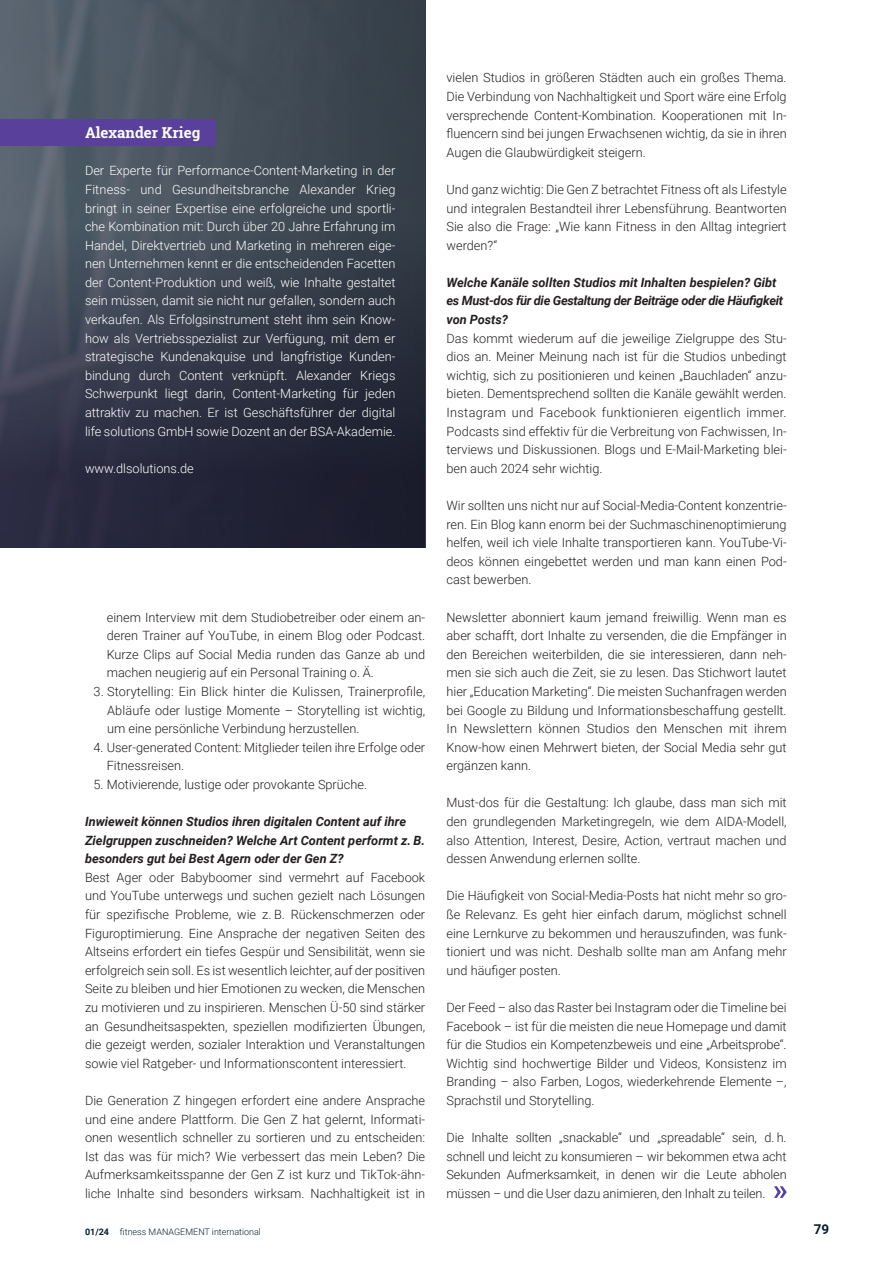
<style>
.page{position:relative;width:893px;height:1263px;background:#fff}
.page>*{position:absolute;margin:0;border:0;box-sizing:border-box;transform-origin:0 0}
.t1{font:700 15px "Roboto Slab";color:#fff}
.t2{font:700 13.5px "Roboto";color:#071e2c}
.t3{font:300 12.75px/18.6px "Roboto";color:#231f20;text-align:justify}
.t4{font:300 12.75px/18.6px "Roboto";color:#fff;text-align:justify}
.t5{font:italic 700 12.75px/18.6px "Roboto";color:#231f20}
.t6{font:300 9px "Roboto";color:#071e2c}
.s1{font-weight:700}
</style>
<div class="page">
<img style="left:0;top:0;width:425px;height:185px">
<div style="left:0;top:120px;width:216px;height:26px;background:#59409a"></div>
<svg style="left:0;top:185px;width:425px;height:362px;background:#333847"></svg>
<svg style="left:774px;top:1186px;width:13px;height:12px"></svg>
<p class="t1" style="left:85px;top:122px;width:117px">Alexander Krieg</p>
<p class="t4" style="left:85px;top:161px;width:312px">Der Experte für Performance-Content-Marketing in der Fitness- und Gesundheitsbranche Alexander Krieg bringt in seiner Expertise eine erfolgreiche und sportli&shy;che Kombination mit: Durch über 20 Jahre Erfahrung im Handel, Direktvertrieb und Marketing in mehreren eige&shy;nen Unternehmen kennt er die entscheidenden Facetten der Content-Produktion und weiß, wie Inhalte gestaltet sein müssen, damit sie nicht nur gefallen, sondern auch verkaufen. Als Erfolgsinstrument steht ihm sein Know&shy;how als Vertriebsspezialist zur Verfügung, mit dem er strategische Kundenakquise und langfristige Kunden&shy;bindung durch Content verknüpft. Alexander Kriegs Schwerpunkt liegt darin, Content-Marketing für jeden attraktiv zu machen. Er ist Geschäftsführer der digital life solutions GmbH sowie Dozent an der BSA-Akademie.</p>
<p class="t4" style="left:85px;top:458px;width:110px">www.dlsolutions.de</p>
<p class="t3" style="left:107px;top:607px;width:320px">einem Interview mit dem Studiobetreiber oder einem an&shy;deren Trainer auf YouTube, in einem Blog oder Podcast.<br>Kurze Clips auf Social Media runden das Ganze ab und machen neugierig auf ein Personal Training o. Ä.</p>
<p class="t3" style="left:107px;top:682px;width:320px;text-indent:-14px">3. Storytelling: Ein Blick hinter die Kulissen, Trainerprofile, Abläufe oder lustige Momente – Storytelling ist wichtig, um eine persönliche Verbindung herzustellen.</p>
<p class="t3" style="left:107px;top:737px;width:320px;text-indent:-13px">4. User-generated Content: Mitglieder teilen ihre Erfolge oder<br>Fitnessreisen.</p>
<p class="t3" style="left:94px;top:774px;width:275px">5. Motivierende, lustige oder provokante Sprüche.</p>
<p class="t5" style="left:85px;top:812px;width:342px">Inwieweit können Studios ihren digitalen Content auf ihre<br>Zielgruppen zuschneiden? Welche Art Content performt z. B. besonders gut bei Best Agern oder der Gen Z?</p>
<p class="t3" style="left:85px;top:867px;width:342px">Best Ager oder Babyboomer sind vermehrt auf Facebook und YouTube unterwegs und suchen gezielt nach Lösungen für spezifische Probleme, wie z. B. Rückenschmerzen oder Figuroptimierung. Eine Ansprache der negativen Seiten des Altseins erfordert ein tiefes Gespür und Sensibilität, wenn sie erfolgreich sein soll. Es ist wesentlich leichter, auf der positiven Seite zu bleiben und hier Emotionen zu wecken, die Menschen zu motivieren und zu inspirieren. Menschen Ü-50 sind stärker an Gesundheitsaspekten, speziellen modifizierten Übungen, die gezeigt werden, sozialer Interaktion und Veranstaltungen sowie viel Ratgeber- und Informationscontent interessiert.</p>
<p class="t3" style="left:85px;top:1090px;width:342px">Die Generation Z hingegen erfordert eine andere Ansprache und eine andere Plattform. Die Gen Z hat gelernt, Informati&shy;onen wesentlich schneller zu sortieren und zu entscheiden:<br>Ist das was für mich? Wie verbessert das mein Leben? Die Aufmerksamkeitsspanne der Gen Z ist kurz und TikTok-ähn&shy;liche Inhalte sind besonders wirksam. Nachhaltigkeit ist in</p>
<p class="t3" style="left:446px;top:68px;width:342px">vielen Studios in größeren Städten auch ein großes Thema.<br>Die Verbindung von Nachhaltigkeit und Sport wäre eine Erfolg versprechende Content-Kombination. Kooperationen mit In&shy;fluencern sind bei jungen Erwachsenen wichtig, da sie in ihren Augen die Glaubwürdigkeit steigern.</p>
<p class="t3" style="left:446px;top:180px;width:342px">Und ganz wichtig: Die Gen Z betrachtet Fitness oft als Lifestyle und integralen Bestandteil ihrer Lebensführung. Beantworten Sie also die Frage: „Wie kann Fitness in den Alltag integriert werden?“</p>
<p class="t5" style="left:446px;top:273px;width:338px">Welche Kanäle sollten Studios mit Inhalten bespielen? Gibt es Must-dos für die Gestaltung der Beiträge oder die Häufigkeit von Posts?</p>
<p class="t3" style="left:446px;top:328px;width:342px">Das kommt wiederum auf die jeweilige Zielgruppe des Stu&shy;dios an. Meiner Meinung nach ist für die Studios unbedingt wichtig, sich zu positionieren und keinen „Bauchladen“ anzu&shy;bieten. Dementsprechend sollten die Kanäle gewählt werden.<br>Instagram und Facebook funktionieren eigentlich immer.<br>Podcasts sind effektiv für die Verbreitung von Fachwissen, In&shy;terviews und Diskussionen. Blogs und E-Mail-Marketing blei&shy;ben auch 2024 sehr wichtig.</p>
<p class="t3" style="left:446px;top:496px;width:342px">Wir sollten uns nicht nur auf Social-Media-Content konzentrie&shy;ren. Ein Blog kann enorm bei der Suchmaschinenoptimierung helfen, weil ich viele Inhalte transportieren kann. YouTube-Vi&shy;deos können eingebettet werden und man kann einen Pod&shy;cast bewerben.</p>
<p class="t3" style="left:446px;top:607px;width:342px">Newsletter abonniert kaum jemand freiwillig. Wenn man es aber schafft, dort Inhalte zu versenden, die die Empfänger in den Bereichen weiterbilden, die sie interessieren, dann neh&shy;men sie sich auch die Zeit, sie zu lesen. Das Stichwort lautet hier „Education Marketing“. Die meisten Suchanfragen werden bei Google zu Bildung und Informationsbeschaffung gestellt.<br>In Newslettern können Studios den Menschen mit ihrem Know-how einen Mehrwert bieten, der Social Media sehr gut ergänzen kann.</p>
<p class="t3" style="left:446px;top:793px;width:342px">Must-dos für die Gestaltung: Ich glaube, dass man sich mit den grundlegenden Marketingregeln, wie dem AIDA-Modell, also Attention, Interest, Desire, Action, vertraut machen und dessen Anwendung erlernen sollte.</p>
<p class="t3" style="left:446px;top:886px;width:342px">Die Häufigkeit von Social-Media-Posts hat nicht mehr so gro&shy;ße Relevanz. Es geht hier einfach darum, möglichst schnell eine Lernkurve zu bekommen und herauszufinden, was funk&shy;tioniert und was nicht. Deshalb sollte man am Anfang mehr und häufiger posten.</p>
<p class="t3" style="left:446px;top:998px;width:342px">Der Feed – also das Raster bei Instagram oder die Timeline bei Facebook – ist für die meisten die neue Homepage und damit für die Studios ein Kompetenzbeweis und eine „Arbeitsprobe“.<br>Wichtig sind hochwertige Bilder und Videos, Konsistenz im Branding – also Farben, Logos, wiederkehrende Elemente –, Sprachstil und Storytelling.</p>
<p class="t3" style="left:446px;top:1128px;width:342px">Die Inhalte sollten „snackable“ und „spreadable“ sein, d. h. schnell und leicht zu konsumieren – wir bekommen etwa acht Sekunden Aufmerksamkeit, in denen wir die Leute abholen müssen – und die User dazu animieren, den Inhalt zu teilen.</p>
<p class="t6" style="left:85px;top:1225px;width:177px"><span class="s1">01/24</span> fitness MANAGEMENT international</p>
<p class="t2" style="left:814px;top:1220px;width:17px">79</p>
</div>
